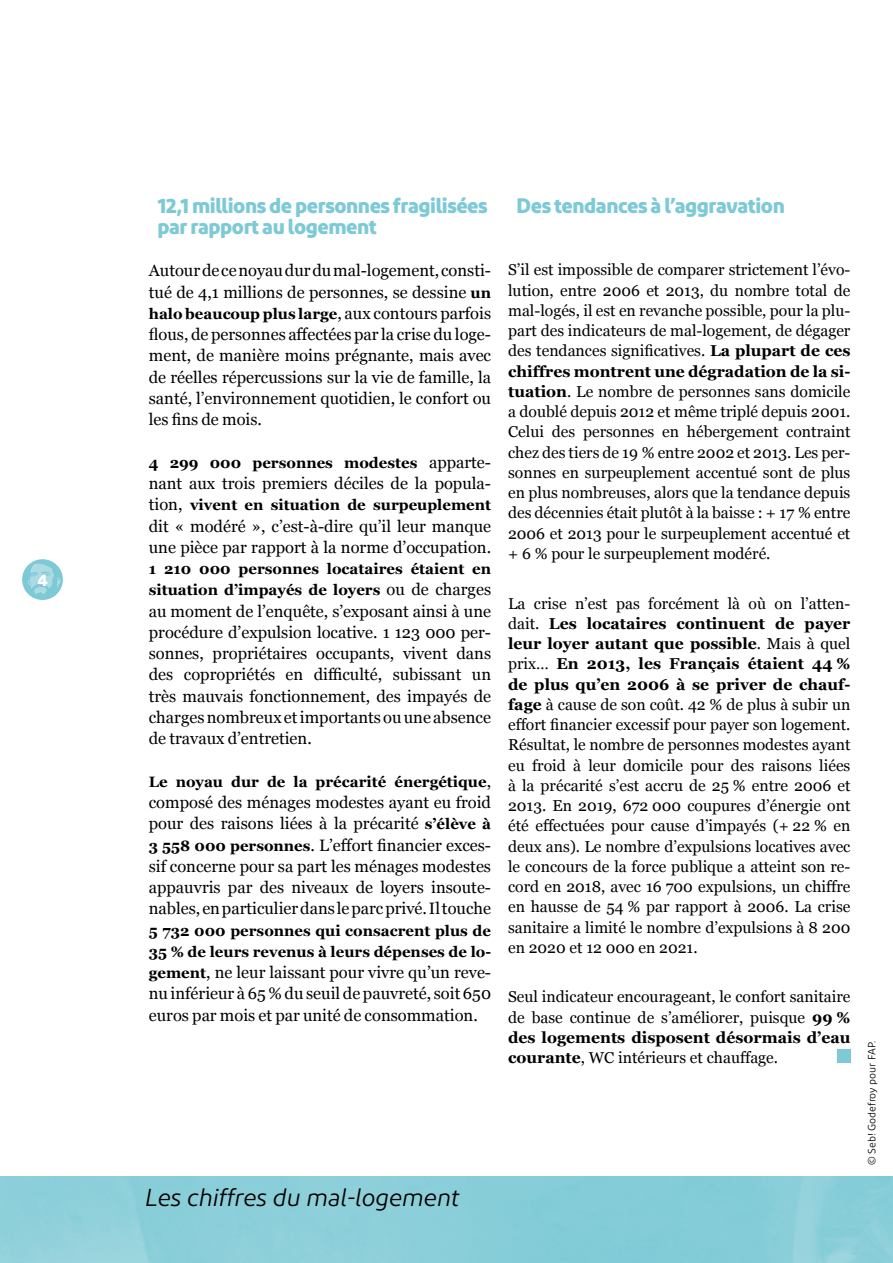
<style>
.page{position:relative;width:893px;height:1263px;background:#fff}
.page>*{position:absolute;margin:0;border:0;box-sizing:border-box;transform-origin:0 0}
.t1{font:italic 24.45px "Diodrum";letter-spacing:-.01em;color:#000}
.t2{font:700 21px/21.3px "Diodrum";letter-spacing:-.02em;color:#7dcad6}
.t3{font:16.5px/21.3px "Georgia";color:#000;text-align:justify}
.t4{font:700 16.5px "Diodrum";color:#fff}
.t5{font:15.75px/20.2px "Georgia";color:#000;text-align:justify}
.t6{font:700 15px/21.3px "Georgia";color:#000}
.t7{font:10.5px "Diodrum";color:#000}
.s1{font-weight:700;font-size:15px}
.s2{font-weight:400;font-size:16.5px}
.s3{font-weight:700}
</style>
<div class="page">
<div style="left:22px;top:559px;width:41px;height:41px;background:#7dcad6;border-radius:50%"></div>
<svg style="left:28px;top:563px;width:33px;height:31px"></svg>
<div style="left:837px;top:1049px;width:13px;height:14px;background:#7dcad6"></div>
<p class="t4" style="left:37px;top:569px;width:12px">4</p>
<h2 class="t2" style="left:157px;top:194px;width:332px">12,1 millions de personnes fragilisées par rapport au logement</h2>
<p class="t3" style="left:149px;top:259px;width:344px">Autour de ce noyau dur du mal-logement, consti&shy;tué de 4,1 millions de personnes, se dessine <span class="s1">un</span></p>
<p class="t6" style="left:149px;top:302px;width:344px">halo beaucoup plus large<span class="s2">, aux contours parfois</span></p>
<p class="t3" style="left:149px;top:323px;width:344px">flous, de personnes affectées par la crise du loge&shy;ment, de manière moins prégnante, mais avec de réelles répercussions sur la vie de famille, la santé, l’environnement quotidien, le confort ou les fins de mois.</p>
<p class="t6" style="left:149px;top:451px;width:344px">4 299 000 personnes modestes <span class="s2">apparte-</span></p>
<p class="t3" style="left:149px;top:472px;width:344px">nant aux trois premiers déciles de la popula-</p>
<p class="t6" style="left:149px;top:494px;width:344px"><span class="s2">tion,</span> vivent en situation de surpeuplement</p>
<p class="t3" style="left:149px;top:514px;width:344px">dit « modéré », c’est-à-dire qu’il leur manque une pièce par rapport à la norme d’occupation.</p>
<p class="t6" style="left:149px;top:557px;width:344px">1 210 000 personnes locataires étaient en situation d’impayés de loyers <span class="s2">ou de charges</span></p>
<p class="t3" style="left:149px;top:600px;width:344px">au moment de l’enquête, s’exposant ainsi à une procédure d’expulsion locative. 1 123 000 per&shy;sonnes, propriétaires occupants, vivent dans des copropriétés en difficulté, subissant un très mauvais fonctionnement, des impayés de charges nombreux et importants ou une absence de travaux d’entretien.</p>
<p class="t6" style="left:149px;top:770px;width:344px">Le noyau dur de la précarité énergétique<span class="s2">,</span></p>
<p class="t3" style="left:149px;top:791px;width:344px">composé des ménages modestes ayant eu froid pour des raisons liées à la précarité <span class="s1">s’élève à 3 558 000 personnes</span>. L’effort financier exces&shy;sif concerne pour sa part les ménages modestes appauvris par des niveaux de loyers insoute&shy;nables, en particulier dans le parc privé. Il touche</p>
<p class="t6" style="left:149px;top:919px;width:344px">5 732 000 personnes qui consacrent plus de<br>35 % de leurs revenus à leurs dépenses de lo-</p>
<p class="t3" style="left:149px;top:961px;width:344px"><span class="s1">gement</span>, ne leur laissant pour vivre qu’un reve&shy;nu inférieur à 65 % du seuil de pauvreté, soit 650 euros par mois et par unité de consommation.</p>
<h2 class="t2" style="left:517px;top:194px;width:270px">Des tendances à l’aggravation</h2>
<p class="t5" style="left:508px;top:259px;width:344px">S’il est impossible de comparer strictement l’évo&shy;lution, entre 2006 et 2013, du nombre total de mal-logés, il est en revanche possible, pour la plu&shy;part des indicateurs de mal-logement, de dégager des tendances significatives. <span class="s3">La plupart de ces chiffres montrent une dégradation de la si&shy;tuation</span>. Le nombre de personnes sans domicile a doublé depuis 2012 et même triplé depuis 2001.<br>Celui des personnes en hébergement contraint chez des tiers de 19 % entre 2002 et 2013. Les per&shy;sonnes en surpeuplement accentué sont de plus en plus nombreuses, alors que la tendance depuis des décennies était plutôt à la baisse : + 17 % entre 2006 et 2013 pour le surpeuplement accentué et + 6 % pour le surpeuplement modéré.</p>
<p class="t5" style="left:508px;top:592px;width:344px">La crise n’est pas forcément là où on l’atten&shy;dait. <span class="s3">Les locataires continuent de payer leur loyer autant que possible</span>. Mais à quel prix… <span class="s3">En 2013, les Français étaient 44 % de plus qu’en 2006 à se priver de chauf&shy;fage</span> à cause de son coût. 42 % de plus à subir un effort financier excessif pour payer son logement.<br>Résultat, le nombre de personnes modestes ayant eu froid à leur domicile pour des raisons liées à la précarité s’est accru de 25 % entre 2006 et 2013. En 2019, 672 000 coupures d’énergie ont été effectuées pour cause d’impayés (+ 22 % en deux ans). Le nombre d’expulsions locatives avec le concours de la force publique a atteint son re&shy;cord en 2018, avec 16 700 expulsions, un chiffre en hausse de 54 % par rapport à 2006. La crise sanitaire a limité le nombre d’expulsions à 8 200 en 2020 et 12 000 en 2021.</p>
<p class="t5" style="left:508px;top:986px;width:344px">Seul indicateur encourageant, le confort sanitaire de base continue de s’améliorer, puisque <span class="s3">99 % des logements disposent désormais d’eau courante</span>, WC intérieurs et chauffage.</p>
<h1 class="t1" style="left:145px;top:1182px;width:316px">Les chiffres du mal-logement</h1>
<p class="t7" style="left:865px;top:1165px;width:126px;rotate:-90deg">© Seb! Godefroy pour FAP.</p>
</div>
